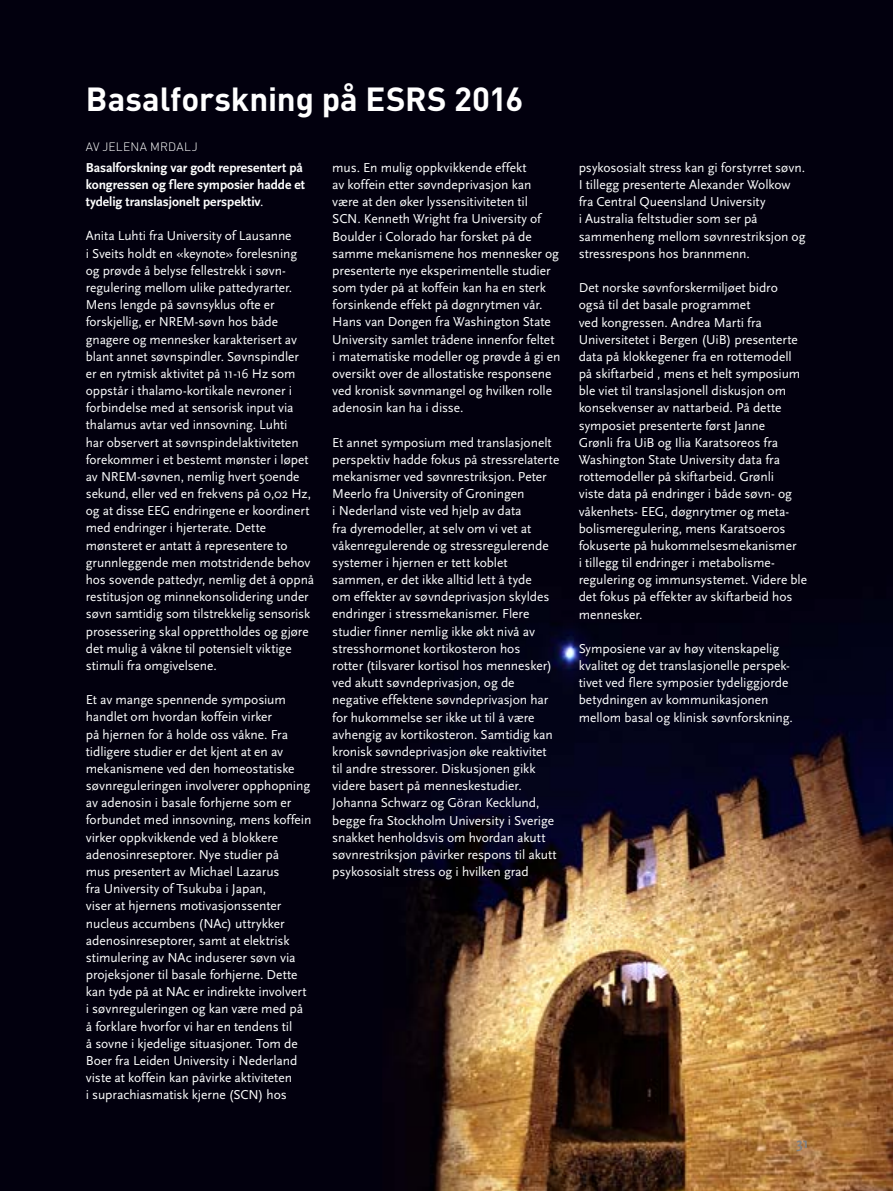
<style>
.page{position:relative;width:893px;height:1191px;background:#fff}
.page>*{position:absolute;margin:0;border:0;box-sizing:border-box;transform-origin:0 0}
.t1{font:700 33px "DIN Pro";color:#fff}
.t2{font:700 15px "Scala Sans";color:#808285}
.t3{font:13.5px/17.1px "Scala Sans";letter-spacing:-.005em;color:#fff}
.t4{font:700 13.5px/17.1px "Scala Sans";letter-spacing:-.005em;color:#fff}
.t5{font:300 12px "DIN Pro";letter-spacing:.02em;color:#fff}
.s1{font-weight:400}
</style>
<div class="page">
<img style="left:0;top:0;width:893px;height:1191px">
<h1 class="t1" style="left:86px;top:77px;width:439px">Basalforskning på ESRS 2016</h1>
<p class="t5" style="left:86px;top:138px;width:114px">AV JELENA MRDALJ</p>
<p class="t4" style="left:86px;top:159px;width:221px">Basalforskning var godt representert på kongressen og flere symposier hadde et tydelig translasjonelt perspektiv<span class="s1">.</span></p>
<p class="t3" style="left:86px;top:228px;width:230px">Anita Luhti fra University of Lausanne<br>i Sveits holdt en «keynote» forelesning og prøvde å belyse fellestrekk i søvn&shy;regulering mellom ulike pattedyrarter.<br>Mens lengde på søvnsyklus ofte er forskjellig, er NREM-søvn hos både gnagere og mennesker karakterisert av blant annet søvnspindler. Søvnspindler<br>er en rytmisk aktivitet på 11-16 Hz som oppstår i thalamo-kortikale nevroner i forbindelse med at sensorisk input via thalamus avtar ved innsovning. Luhti<br>har observert at søvnspindelaktiviteten forekommer i et bestemt mønster i løpet av NREM-søvnen, nemlig hvert 50ende sekund, eller ved en frekvens på 0,02 Hz, og at disse EEG endringene er koordinert med endringer i hjerterate. Dette mønsteret er antatt å representere to grunnleggende men motstridende behov hos sovende pattedyr, nemlig det å oppnå restitusjon og minnekonsolidering under søvn samtidig som tilstrekkelig sensorisk prosessering skal opprettholdes og gjøre det mulig å våkne til potensielt viktige stimuli fra omgivelsene.</p>
<p class="t3" style="left:86px;top:691px;width:227px">Et av mange spennende symposium handlet om hvordan koffein virker<br>på hjernen for å holde oss våkne. Fra tidligere studier er det kjent at en av mekanismene ved den homeostatiske søvnreguleringen involverer opphopning av adenosin i basale forhjerne som er forbundet med innsovning, mens koffein virker oppkvikkende ved å blokkere adenosinreseptorer. Nye studier på<br>mus presentert av Michael Lazarus<br>fra University of Tsukuba i Japan,<br>viser at hjernens motivasjonssenter nucleus accumbens (NAc) uttrykker adenosinreseptorer, samt at elektrisk stimulering av NAc induserer søvn via projeksjoner til basale forhjerne. Dette kan tyde på at NAc er indirekte involvert i søvnreguleringen og kan være med på å forklare hvorfor vi har en tendens til<br>å sovne i kjedelige situasjoner. Tom de Boer fra Leiden University i Nederland viste at koffein kan påvirke aktiviteten<br>i suprachiasmatisk kjerne (SCN) hos</p>
<p class="t3" style="left:332px;top:159px;width:230px">mus. En mulig oppkvikkende effekt<br>av koffein etter søvndeprivasjon kan være at den øker lyssensitiviteten til<br>SCN. Kenneth Wright fra University of Boulder i Colorado har forsket på de samme mekanismene hos mennesker og presenterte nye eksperimentelle studier som tyder på at koffein kan ha en sterk forsinkende effekt på døgnrytmen vår.<br>Hans van Dongen fra Washington State University samlet trådene innenfor feltet i matematiske modeller og prøvde å gi en oversikt over de allostatiske responsene ved kronisk søvnmangel og hvilken rolle adenosin kan ha i disse.</p>
<p class="t3" style="left:332px;top:434px;width:229px">Et annet symposium med translasjonelt perspektiv hadde fokus på stressrelaterte mekanismer ved søvnrestriksjon. Peter Meerlo fra University of Groningen<br>i Nederland viste ved hjelp av data<br>fra dyremodeller, at selv om vi vet at våkenregulerende og stressregulerende systemer i hjernen er tett koblet sammen, er det ikke alltid lett å tyde<br>om effekter av søvndeprivasjon skyldes endringer i stressmekanismer. Flere studier finner nemlig ikke økt nivå av stresshormonet kortikosteron hos<br>rotter (tilsvarer kortisol hos mennesker) ved akutt søvndeprivasjon, og de negative effektene søvndeprivasjon har for hukommelse ser ikke ut til å være avhengig av kortikosteron. Samtidig kan kronisk søvndeprivasjon øke reaktivitet til andre stressorer. Diskusjonen gikk videre basert på menneskestudier.<br>Johanna Schwarz og Göran Kecklund, begge fra Stockholm University i Sverige snakket henholdsvis om hvordan akutt søvnrestriksjon påvirker respons til akutt psykososialt stress og i hvilken grad</p>
<p class="t3" style="left:579px;top:159px;width:228px">psykososialt stress kan gi forstyrret søvn.<br>I tillegg presenterte Alexander Wolkow fra Central Queensland University<br>i Australia feltstudier som ser på sammenheng mellom søvnrestriksjon og stressrespons hos brannmenn.</p>
<p class="t3" style="left:579px;top:279px;width:230px">Det norske søvnforskermiljøet bidro også til det basale programmet<br>ved kongressen. Andrea Marti fra Universitetet i Bergen (UiB) presenterte data på klokkegener fra en rottemodell på skiftarbeid , mens et helt symposium ble viet til translasjonell diskusjon om konsekvenser av nattarbeid. På dette symposiet presenterte først Janne<br>Grønli fra UiB og Ilia Karatsoreos fra Washington State University data fra rottemodeller på skiftarbeid. Grønli<br>viste data på endringer i både søvn- og våkenhets- EEG, døgnrytmer og meta&shy;bolismeregulering, mens Karatsoeros fokuserte på hukommelsesmekanismer<br>i tillegg til endringer i metabolisme&shy;regulering og immunsystemet. Videre ble det fokus på effekter av skiftarbeid hos mennesker.</p>
<p class="t3" style="left:579px;top:640px;width:216px">Symposiene var av høy vitenskapelig kvalitet og det translasjonelle perspek&shy;tivet ved flere symposier tydeliggjorde betydningen av kommunikasjonen mellom basal og klinisk søvnforskning.</p>
<p class="t2" style="left:796px;top:1134px;width:14px">31</p>
</div>
